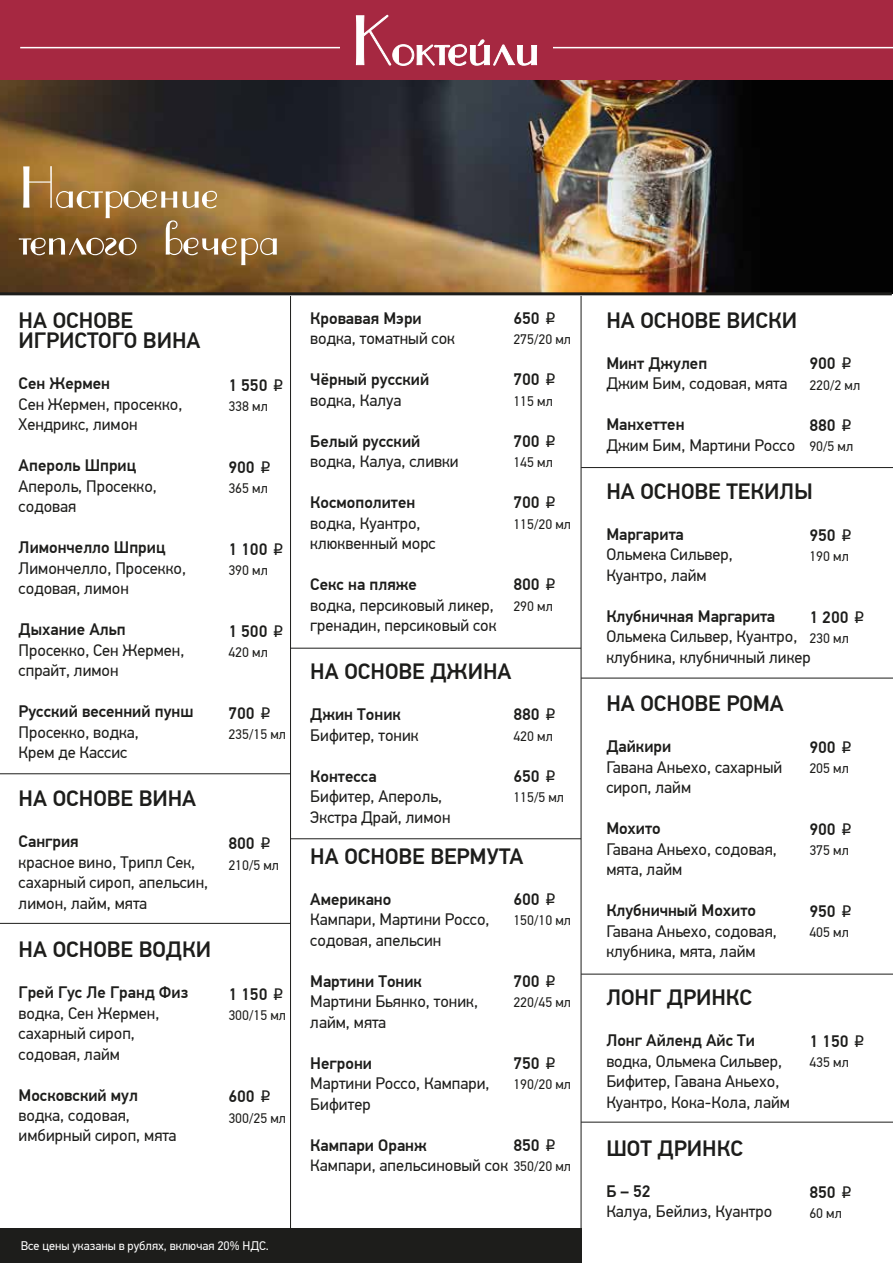
<style>
.page{position:relative;width:893px;height:1263px;background:#fff}
.page>*{position:absolute;margin:0;border:0;box-sizing:border-box;transform-origin:0 0}
.t1{font:500 22.2px/20.5px "PF Din Text Pro";color:#1d1d1b}
.t2{font:16.65px/20.5px "PF Din Text Pro";color:#1d1d1b}
.t3{font:500 16.65px "PF Din Text Pro";color:#1d1d1b}
.t4{font:13.8px "PF Din Text Pro";color:#1d1d1b}
.t5{font:12.45px "PF Din Text Pro";color:#fff}
.s1{font-family:"ALS Rubl";font-weight:400}
</style>
<div class="page">
<img style="left:0;top:79px;width:893px;height:215px">
<div style="left:0;top:1229px;width:581px;height:34px;background:#1d1d1b"></div>
<div style="left:0;top:0;width:893px;height:79px;background:#a62841"></div>
<hr style="left:0;top:292px;width:892px;height:3px;background:#1d1d1b">
<hr style="left:290px;top:296px;width:1px;height:967px;background:#1d1d1b">
<hr style="left:581px;top:296px;width:1px;height:967px;background:#1d1d1b">
<hr style="left:0;top:773px;width:291px;height:1px;background:#1d1d1b">
<hr style="left:291px;top:648px;width:290px;height:1px;background:#1d1d1b">
<hr style="left:291px;top:838px;width:290px;height:1px;background:#1d1d1b">
<hr style="left:0;top:923px;width:291px;height:1px;background:#1d1d1b">
<hr style="left:581px;top:467px;width:312px;height:1px;background:#1d1d1b">
<hr style="left:581px;top:678px;width:312px;height:1px;background:#1d1d1b">
<hr style="left:581px;top:974px;width:312px;height:1px;background:#1d1d1b">
<hr style="left:581px;top:1122px;width:312px;height:1px;background:#1d1d1b">
<hr style="left:20px;top:47px;width:873px;height:1px;background:#fff">
<div style="left:340px;top:35px;width:213px;height:37px;background:#a62841"></div>
<svg style="left:356px;top:15px;width:181px;height:51px"></svg>
<svg style="left:19px;top:166px;width:258px;height:99px;background:#997646"></svg>
<h1 class="t1" style="left:19px;top:310px;width:183px">НА ОСНОВЕ<br>ИГРИСТОГО ВИНА</h1>
<p class="t3" style="left:19px;top:373px;width:93px">Сен Жермен</p>
<p class="t2" style="left:19px;top:394px;width:165px">Сен Жермен, просекко,<br>Хендрикс, лимон</p>
<p class="t3" style="left:19px;top:455px;width:119px">Апероль Шприц</p>
<p class="t2" style="left:19px;top:476px;width:140px">Апероль, Просекко, содовая</p>
<p class="t3" style="left:19px;top:537px;width:148px">Лимончелло Шприц</p>
<p class="t2" style="left:19px;top:558px;width:169px">Лимончелло, Просекко, содовая, лимон</p>
<p class="t3" style="left:19px;top:619px;width:109px">Дыхание Альп</p>
<p class="t2" style="left:19px;top:640px;width:167px">Просекко, Сен Жермен, спрайт, лимон</p>
<p class="t3" style="left:19px;top:701px;width:176px">Русский весенний пунш</p>
<p class="t2" style="left:19px;top:722px;width:122px">Просекко, водка,<br>Крем де Кассис</p>
<h1 class="t1" style="left:19px;top:789px;width:179px">НА ОСНОВЕ ВИНА</h1>
<p class="t3" style="left:19px;top:832px;width:62px">Сангрия</p>
<p class="t2" style="left:19px;top:852px;width:191px">красное вино, Трипл Сек, сахарный сироп, апельсин, лимон, лайм, мята</p>
<h1 class="t1" style="left:19px;top:939px;width:194px">НА ОСНОВЕ ВОДКИ</h1>
<p class="t3" style="left:19px;top:982px;width:171px">Грей Гус Ле Гранд Физ</p>
<p class="t2" style="left:19px;top:1003px;width:142px">водка, Сен Жермен, сахарный сироп, содовая, лайм</p>
<p class="t3" style="left:19px;top:1085px;width:121px">Московский мул</p>
<p class="t2" style="left:19px;top:1105px;width:159px">водка, содовая, имбирный сироп, мята</p>
<p class="t3" style="left:228px;top:375px;width:56px">1 550 <span class="s1">i</span></p>
<p class="t4" style="left:228px;top:399px;width:41px">338 мл</p>
<p class="t3" style="left:228px;top:457px;width:44px">900 <span class="s1">i</span></p>
<p class="t4" style="left:228px;top:481px;width:41px">365 мл</p>
<p class="t3" style="left:228px;top:539px;width:56px">1 100 <span class="s1">i</span></p>
<p class="t4" style="left:228px;top:562px;width:41px">390 мл</p>
<p class="t3" style="left:228px;top:621px;width:56px">1 500 <span class="s1">i</span></p>
<p class="t4" style="left:228px;top:644px;width:41px">420 мл</p>
<p class="t3" style="left:228px;top:703px;width:44px">700 <span class="s1">i</span></p>
<p class="t4" style="left:228px;top:726px;width:59px">235/15 мл</p>
<p class="t3" style="left:228px;top:833px;width:44px">800 <span class="s1">i</span></p>
<p class="t4" style="left:228px;top:857px;width:52px">210/5 мл</p>
<p class="t3" style="left:228px;top:984px;width:56px">1 150 <span class="s1">i</span></p>
<p class="t4" style="left:228px;top:1007px;width:59px">300/15 мл</p>
<p class="t3" style="left:228px;top:1086px;width:44px">600 <span class="s1">i</span></p>
<p class="t4" style="left:228px;top:1110px;width:59px">300/25 мл</p>
<p class="t3" style="left:513px;top:308px;width:44px">650 <span class="s1">i</span></p>
<p class="t4" style="left:513px;top:331px;width:59px">275/20 мл</p>
<p class="t3" style="left:513px;top:369px;width:44px">700 <span class="s1">i</span></p>
<p class="t4" style="left:513px;top:393px;width:41px">115 мл</p>
<p class="t3" style="left:513px;top:431px;width:44px">700 <span class="s1">i</span></p>
<p class="t4" style="left:513px;top:454px;width:41px">145 мл</p>
<p class="t3" style="left:513px;top:492px;width:44px">700 <span class="s1">i</span></p>
<p class="t4" style="left:513px;top:516px;width:59px">115/20 мл</p>
<p class="t3" style="left:310px;top:308px;width:113px">Кровавая Мэри</p>
<p class="t2" style="left:310px;top:328px;width:146px">водка, томатный сок</p>
<p class="t3" style="left:310px;top:369px;width:120px">Чёрный русский</p>
<p class="t2" style="left:310px;top:390px;width:93px">водка, Калуа</p>
<p class="t3" style="left:310px;top:431px;width:111px">Белый русский</p>
<p class="t2" style="left:310px;top:451px;width:150px">водка, Калуа, сливки</p>
<p class="t3" style="left:310px;top:492px;width:107px">Космополитен</p>
<p class="t2" style="left:310px;top:513px;width:127px">водка, Куантро, клюквенный морс</p>
<p class="t3" style="left:310px;top:574px;width:108px">Секс на пляже</p>
<p class="t2" style="left:310px;top:595px;width:188px">водка, персиковый ликер, гренадин, персиковый сок</p>
<h1 class="t1" style="left:310px;top:662px;width:203px">НА ОСНОВЕ ДЖИНА</h1>
<p class="t3" style="left:310px;top:705px;width:92px">Джин Тоник</p>
<p class="t2" style="left:310px;top:725px;width:110px">Бифитер, тоник</p>
<p class="t3" style="left:310px;top:766px;width:68px">Контесса</p>
<p class="t2" style="left:310px;top:786px;width:142px">Бифитер, Апероль,<br>Экстра Драй, лимон</p>
<h1 class="t1" style="left:310px;top:846px;width:215px">НА ОСНОВЕ ВЕРМУТА</h1>
<p class="t3" style="left:310px;top:889px;width:83px">Американо</p>
<p class="t2" style="left:310px;top:909px;width:181px">Кампари, Мартини Россо, содовая, апельсин</p>
<p class="t3" style="left:310px;top:971px;width:113px">Мартини Тоник</p>
<p class="t2" style="left:310px;top:991px;width:169px">Мартини Бьянко, тоник, лайм, мята</p>
<p class="t3" style="left:310px;top:1053px;width:63px">Негрони</p>
<p class="t2" style="left:310px;top:1073px;width:181px">Мартини Россо, Кампари,<br>Бифитер</p>
<p class="t3" style="left:310px;top:1135px;width:118px">Кампари Оранж</p>
<p class="t2" style="left:310px;top:1155px;width:199px">Кампари, апельсиновый сок</p>
<p class="t3" style="left:513px;top:574px;width:44px">800 <span class="s1">i</span></p>
<p class="t4" style="left:513px;top:598px;width:41px">290 мл</p>
<p class="t3" style="left:513px;top:705px;width:44px">880 <span class="s1">i</span></p>
<p class="t4" style="left:513px;top:728px;width:41px">420 мл</p>
<p class="t3" style="left:513px;top:766px;width:44px">650 <span class="s1">i</span></p>
<p class="t4" style="left:513px;top:789px;width:52px">115/5 мл</p>
<p class="t3" style="left:513px;top:889px;width:44px">600 <span class="s1">i</span></p>
<p class="t4" style="left:513px;top:912px;width:59px">150/10 мл</p>
<p class="t3" style="left:513px;top:971px;width:44px">700 <span class="s1">i</span></p>
<p class="t4" style="left:513px;top:994px;width:59px">220/45 мл</p>
<p class="t3" style="left:513px;top:1053px;width:44px">750 <span class="s1">i</span></p>
<p class="t4" style="left:513px;top:1076px;width:59px">190/20 мл</p>
<p class="t3" style="left:513px;top:1135px;width:44px">850 <span class="s1">i</span></p>
<p class="t4" style="left:513px;top:1158px;width:59px">350/20 мл</p>
<p class="t5" style="left:21px;top:1238px;width:250px">Все цены указаны в рублях, включая 20% НДС.</p>
<h1 class="t1" style="left:606px;top:310px;width:192px">НА ОСНОВЕ ВИСКИ</h1>
<p class="t3" style="left:606px;top:353px;width:102px">Минт Джулеп</p>
<p class="t2" style="left:606px;top:373px;width:183px">Джим Бим, содовая, мята</p>
<p class="t3" style="left:606px;top:414px;width:80px">Манхеттен</p>
<p class="t2" style="left:606px;top:435px;width:191px">Джим Бим, Мартини Россо</p>
<h1 class="t1" style="left:606px;top:481px;width:208px">НА ОСНОВЕ ТЕКИЛЫ</h1>
<p class="t3" style="left:606px;top:524px;width:79px">Маргарита</p>
<p class="t2" style="left:606px;top:544px;width:128px">Ольмека Сильвер,<br>Куантро, лайм</p>
<p class="t3" style="left:606px;top:606px;width:170px">Клубничная Маргарита</p>
<p class="t2" style="left:606px;top:626px;width:206px">Ольмека Сильвер, Куантро, клубника, клубничный ликер</p>
<h1 class="t1" style="left:606px;top:693px;width:179px">НА ОСНОВЕ РОМА</h1>
<p class="t3" style="left:606px;top:736px;width:66px">Дайкири</p>
<p class="t2" style="left:606px;top:757px;width:178px">Гавана Аньехо, сахарный сироп, лайм</p>
<p class="t3" style="left:606px;top:818px;width:56px">Мохито</p>
<p class="t2" style="left:606px;top:839px;width:172px">Гавана Аньехо, содовая, мята, лайм</p>
<p class="t3" style="left:606px;top:900px;width:151px">Клубничный Мохито</p>
<p class="t2" style="left:606px;top:921px;width:172px">Гавана Аньехо, содовая, клубника, мята, лайм</p>
<h1 class="t1" style="left:606px;top:988px;width:147px">ЛОНГ ДРИНКC</h1>
<p class="t3" style="left:606px;top:1030px;width:150px">Лонг Айленд Айс Ти</p>
<p class="t2" style="left:606px;top:1051px;width:185px">водка, Ольмека Сильвер,<br>Бифитер, Гавана Аньехо,<br>Куантро, Кока-Кола, лайм</p>
<h1 class="t1" style="left:606px;top:1138px;width:138px">ШОТ ДРИНКС</h1>
<p class="t3" style="left:606px;top:1181px;width:46px">Б – 52</p>
<p class="t2" style="left:606px;top:1201px;width:167px">Калуа, Бейлиз, Куантро</p>
<p class="t3" style="left:809px;top:354px;width:44px">900 <span class="s1">i</span></p>
<p class="t4" style="left:809px;top:377px;width:52px">220/2 мл</p>
<p class="t3" style="left:809px;top:415px;width:44px">880 <span class="s1">i</span></p>
<p class="t4" style="left:809px;top:438px;width:45px">90/5 мл</p>
<p class="t3" style="left:809px;top:525px;width:44px">950 <span class="s1">i</span></p>
<p class="t4" style="left:809px;top:548px;width:41px">190 мл</p>
<p class="t3" style="left:809px;top:607px;width:56px">1 200 <span class="s1">i</span></p>
<p class="t4" style="left:809px;top:630px;width:41px">230 мл</p>
<p class="t3" style="left:809px;top:737px;width:44px">900 <span class="s1">i</span></p>
<p class="t4" style="left:809px;top:760px;width:41px">205 мл</p>
<p class="t3" style="left:809px;top:819px;width:44px">900 <span class="s1">i</span></p>
<p class="t4" style="left:809px;top:842px;width:41px">375 мл</p>
<p class="t3" style="left:809px;top:901px;width:44px">950 <span class="s1">i</span></p>
<p class="t4" style="left:809px;top:924px;width:41px">405 мл</p>
<p class="t3" style="left:809px;top:1031px;width:56px">1 150 <span class="s1">i</span></p>
<p class="t4" style="left:809px;top:1054px;width:41px">435 мл</p>
<p class="t3" style="left:809px;top:1182px;width:44px">850 <span class="s1">i</span></p>
<p class="t4" style="left:809px;top:1205px;width:34px">60 мл</p>
</div>
